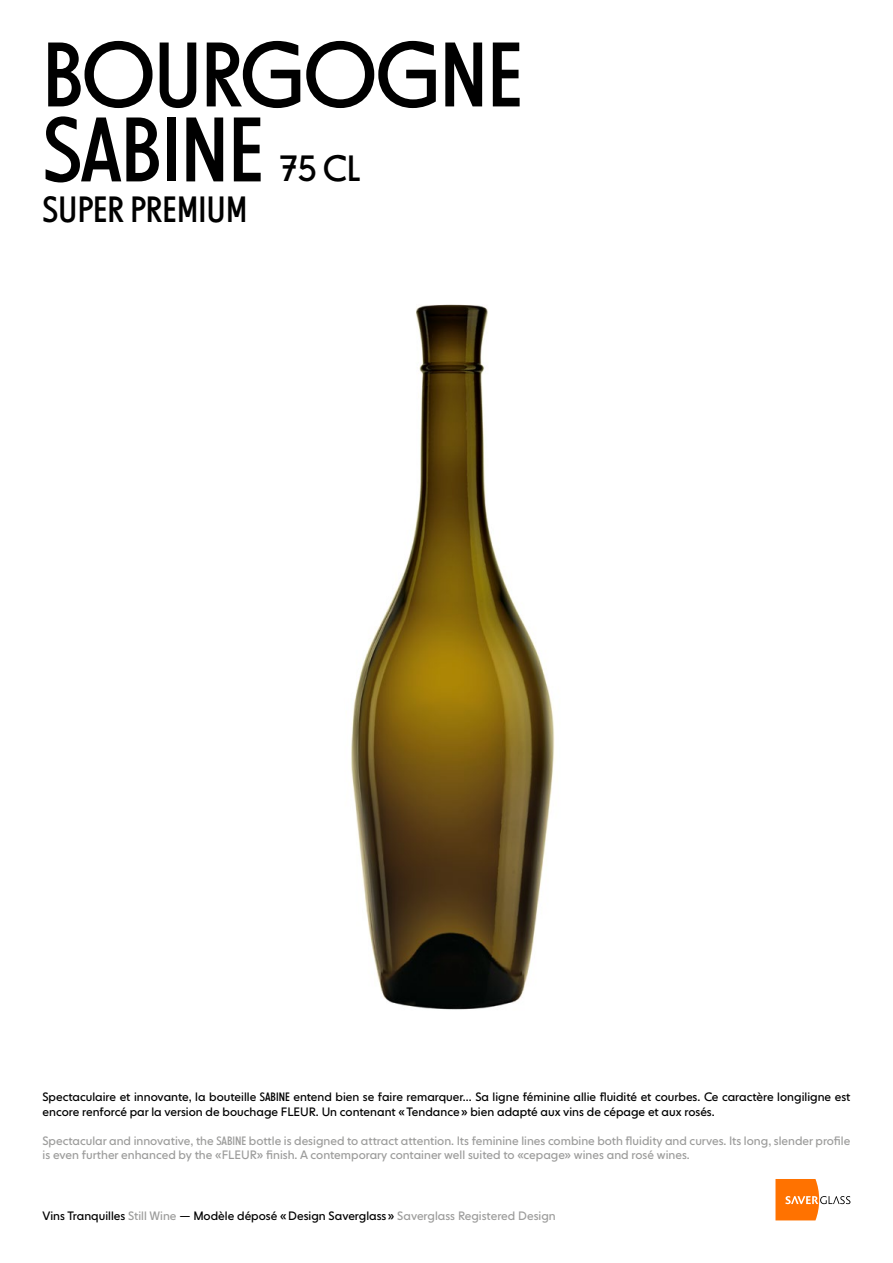
<style>
.page{position:relative;width:893px;height:1263px;background:#fff}
.page>*{position:absolute;margin:0;border:0;box-sizing:border-box;transform-origin:0 0}
.t1{font:90px/75px "NEXT Poster";letter-spacing:-.005em;color:#000}
.t2{font:36px "NEXT Poster";letter-spacing:.005em;color:#000}
.t3{font:12px/14.4px "NEXT Book";color:#000}
.t4{font:12px/14.4px "NEXT Book";color:#9d9d9c}
.s1{font-family:"NEXT Poster"}
.s2{color:#9d9d9c}
</style>
<div class="page">
<svg style="left:775px;top:1179px;width:75px;height:41px"></svg>
<img style="left:351px;top:305px;width:204px;height:705px">
<h1 class="t1" style="left:43px;top:38px;width:482px">BOURGOGNE<br>SABINE</h1>
<h2 class="t2" style="left:280px;top:147px;width:82px">75 CL</h2>
<h2 class="t2" style="left:43px;top:188px;width:206px">SUPER PREMIUM</h2>
<p class="t3" style="left:43px;top:1090px;width:809px">Spectaculaire et innovante, la bouteille <span class="s1">SABINE</span> entend bien se faire remarquer... Sa ligne féminine allie fluidité et courbes. Ce caractère longiligne est encore renforcé par la version de bouchage FLEUR. Un contenant « Tendance » bien adapté aux vins de cépage et aux rosés.</p>
<p class="t4" style="left:43px;top:1133px;width:809px">Spectacular and innovative, the <span class="s1">SABINE</span> bottle is designed to attract attention. Its feminine lines combine both fluidity and curves. Its long, slender profile is even further enhanced by the «FLEUR» finish. A contemporary container well suited to «cepage» wines and rosé wines.</p>
<p class="t3" style="left:43px;top:1209px;width:515px">Vins Tranquilles <span class="s2">Still Wine</span> — Modèle déposé « Design Saverglass » <span class="s2">Saverglass Registered Design</span></p>
</div>
